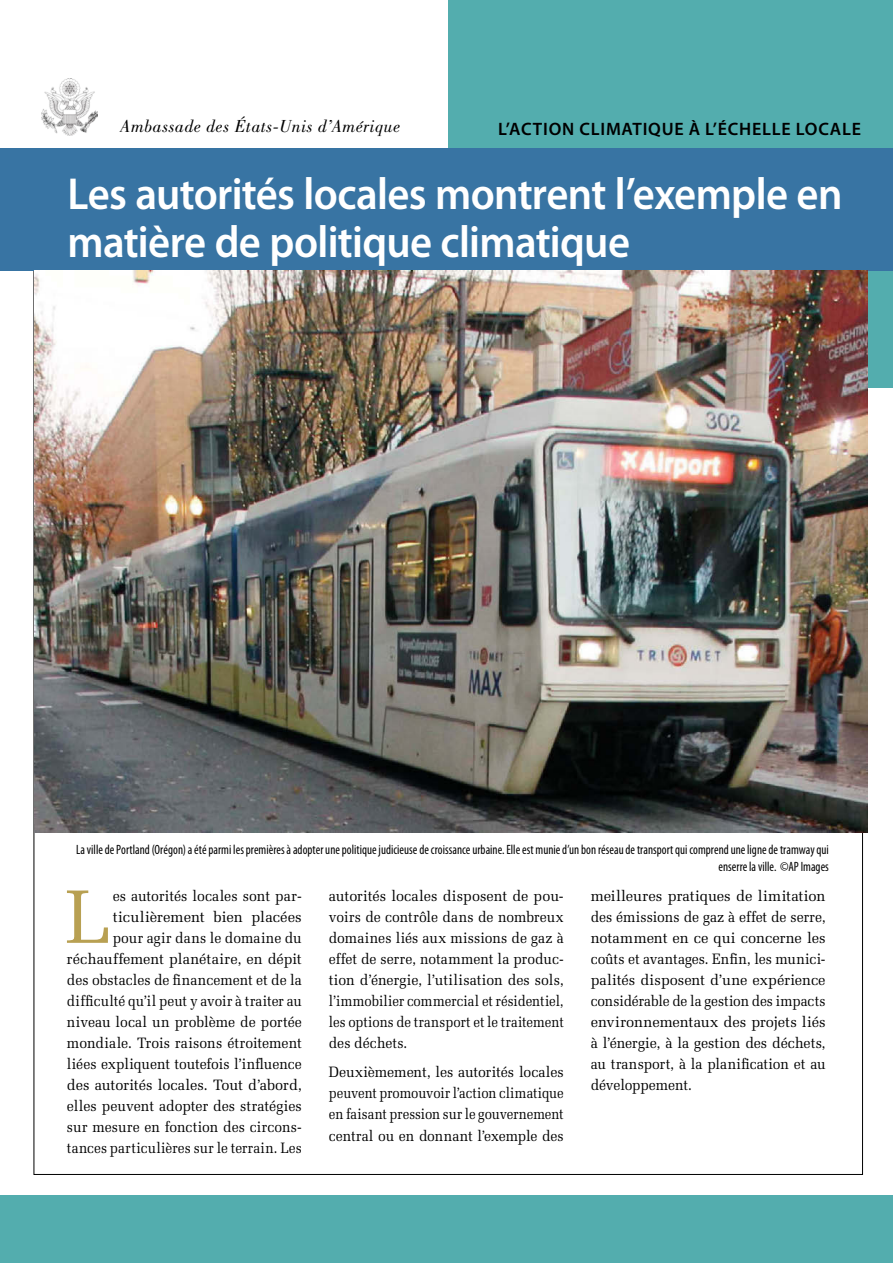
<style>
.page{position:relative;width:893px;height:1263px;background:#fff}
.page>*{position:absolute;margin:0;border:0;box-sizing:border-box;transform-origin:0 0}
.t1{font:75.75px "Melior LT Std";color:#b8a052}
.t2{font:600 45px/48px "Myriad Pro";letter-spacing:-.015em;color:#fff;scale:.95 1}
.t3{font:600 18px "Myriad Pro";letter-spacing:.045em;color:#000}
.t4{font:italic 18px "Bodoni Std";letter-spacing:.025em;color:#000}
.t5{font:15px/21px "Melior LT Std";color:#000;text-align:right;scale:.94 1}
.t6{font:15px/21px "Melior LT Std";color:#000;text-align:justify}
.t7{font:15px/21px "Melior LT Std";color:#000;text-align:justify;scale:.96 1}
.t8{font:condensed 13.5px/17.2px "Myriad Pro";letter-spacing:.005em;color:#000;text-align:right;scale:.93 1}
</style>
<div class="page">
<div style="left:448px;top:0;width:445px;height:388px;background:#53adae"></div>
<div style="left:0;top:148px;width:893px;height:123px;background:#3874a3"></div>
<div style="left:0;top:1195px;width:893px;height:68px;background:#53adae"></div>
<img style="left:41px;top:78px;width:57px;height:58px">
<img style="left:35px;top:271px;width:832px;height:562px">
<p class="t4" style="left:121px;top:116px;width:281px">Ambassade des États-Unis d’Amérique</p>
<p class="t3" style="left:498px;top:117px;width:364px">L’ACTION CLIMATIQUE À L’ÉCHELLE LOCALE</p>
<p class="t2" style="left:68px;top:169px;width:817px">Les autorités locales montrent l’exemple en matière de politique climatique</p>
<p class="t8" style="left:76px;top:841px;width:811px">La ville de Portland (Orégon) a été parmi les premières à adopter une politique judicieuse de croissance urbaine. Elle est munie d’un bon réseau de transport qui comprend une ligne de tramway qui enserre la ville. ©AP Images</p>
<p class="t1" style="left:65px;top:872px;width:48px">L</p>
<p class="t5" style="left:67px;top:885px;width:251px">es autorités locales sont par&shy;ticulièrement bien placées<br>pour agir dans le domaine du réchauffement planétaire, en dépit des obstacles de financement et de la difficulté qu’il peut y avoir à traiter au niveau local un problème de portée mondiale. Trois raisons étroitement liées expliquent toutefois l’influence des autorités locales. Tout d’abord, elles peuvent adopter des stratégies sur mesure en fonction des circons&shy;tances particulières sur le terrain. Les</p>
<p class="t7" style="left:329px;top:885px;width:246px">autorités locales disposent de pou&shy;voirs de contrôle dans de nombreux domaines liés aux missions de gaz à effet de serre, notamment la produc&shy;tion d’énergie, l’utilisation des sols, l’immobilier commercial et résidentiel, les options de transport et le traitement des déchets.</p>
<p class="t6" style="left:591px;top:885px;width:236px">meilleures pratiques de limitation des émissions de gaz à effet de serre, notamment en ce qui concerne les coûts et avantages. Enfin, les munici&shy;palités disposent d’une expérience considérable de la gestion des impacts environnementaux des projets liés à l’énergie, à la gestion des déchets, au transport, à la planification et au développement.</p>
<p class="t5" style="left:329px;top:1062px;width:251px;text-align:justify">Deuxièmement, les autorités locales peuvent promouvoir l’action climatique en faisant pression sur le gouvernement central ou en donnant l’exemple des</p>
</div>
